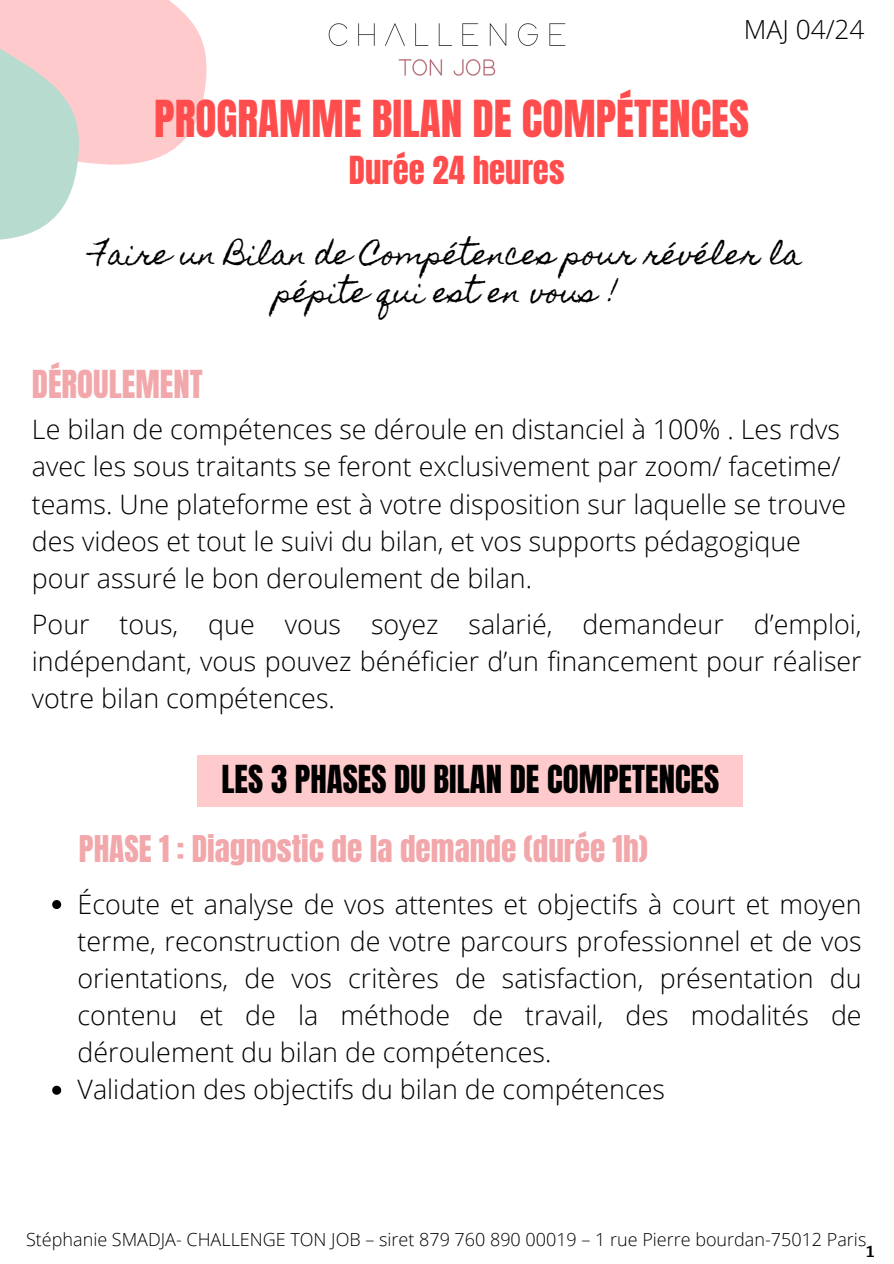
<style>
.page{position:relative;width:894px;height:1264px;background:#fff}
.page>*{position:absolute;margin:0;border:0;box-sizing:border-box;transform-origin:0 0}
.t1{font:43.35px "Anton";color:#ff4d4d}
.t2{font:32.85px "Anton";color:#000}
.t3{font:32.85px "Anton";color:#ff4d4d}
.t4{font:32.85px "Anton";color:#f2a7ab}
.t5{font:31.35px "Anton";color:#f2a7ab}
.t6{font:27.6px/38.2px "Homemade Apple";color:#000;text-align:center}
.t7{font:300 26.85px/37.2px "Open Sans";color:#000;text-align:justify}
.t8{font:300 26.25px "Open Sans";color:#000}
.t9{font:21px "Trocchi";color:#000}
.t10{font:300 18px "Open Sans";color:#000}
</style>
<div class="page">
<img style="left:328px;top:23px;width:238px;height:53px">
<svg style="left:0;top:0;width:207px;height:240px"></svg>
<svg style="left:52px;top:900px;width:9px;height:9px"></svg>
<svg style="left:52px;top:1085px;width:9px;height:9px"></svg>
<div style="left:197px;top:755px;width:546px;height:51px;background:#ffcacb"></div>
<p class="t8" style="left:743px;top:11px;width:122px">MAJ 04/24</p>
<p class="t1" style="left:154px;top:88px;width:596px">PROGRAMME BILAN DE COMPÉTENCES</p>
<p class="t3" style="left:349px;top:147px;width:217px">Durée 24 heures</p>
<h4 class="t6" style="left:91px;top:235px;width:712px">Faire un Bilan de Compétences pour révéler la pépite qui est en vous !</h4>
<p class="t4" style="left:32px;top:361px;width:172px">DÉROULEMENT</p>
<h1 class="t7" style="left:32px;top:410px;width:815px;text-align:left">Le bilan de compétences se déroule en distanciel à 100% . Les rdvs avec les sous traitants se feront exclusivement par zoom/ facetime/ teams. Une plateforme est à votre disposition sur laquelle se trouve des videos et tout le suivi du bilan, et vos supports pédagogique pour assuré le bon deroulement de bilan.</h1>
<h5 class="t7" style="left:32px;top:605px;width:831px">Pour tous, que vous soyez salarié, demandeur d’emploi, indépendant, vous pouvez bénéficier d’un financement pour réaliser votre bilan compétences.</h5>
<h2 class="t2" style="left:221px;top:755px;width:499px">LES 3 PHASES DU BILAN DE COMPETENCES</h2>
<h5 class="t5" style="left:79px;top:826px;width:570px">PHASE 1 : Diagnostic de la demande (durée 1h)</h5>
<h2 class="t7" style="left:78px;top:884px;width:785px">Écoute et analyse de vos attentes et objectifs à court et moyen terme, reconstruction de votre parcours professionnel et de vos orientations, de vos critères de satisfaction, présentation du contenu et de la méthode de travail, des modalités de déroulement du bilan de compétences.</h2>
<h5 class="t7" style="left:78px;top:1070px;width:588px">Validation des objectifs du bilan de compétences</h5>
<p class="t10" style="left:26px;top:1226px;width:841px">Stéphanie SMADJA- CHALLENGE TON JOB – siret 879 760 890 00019 – 1 rue Pierre bourdan-75012 Paris</p>
<h3 class="t9" style="left:865px;top:1235px;width:10px">1</h3>
</div>
